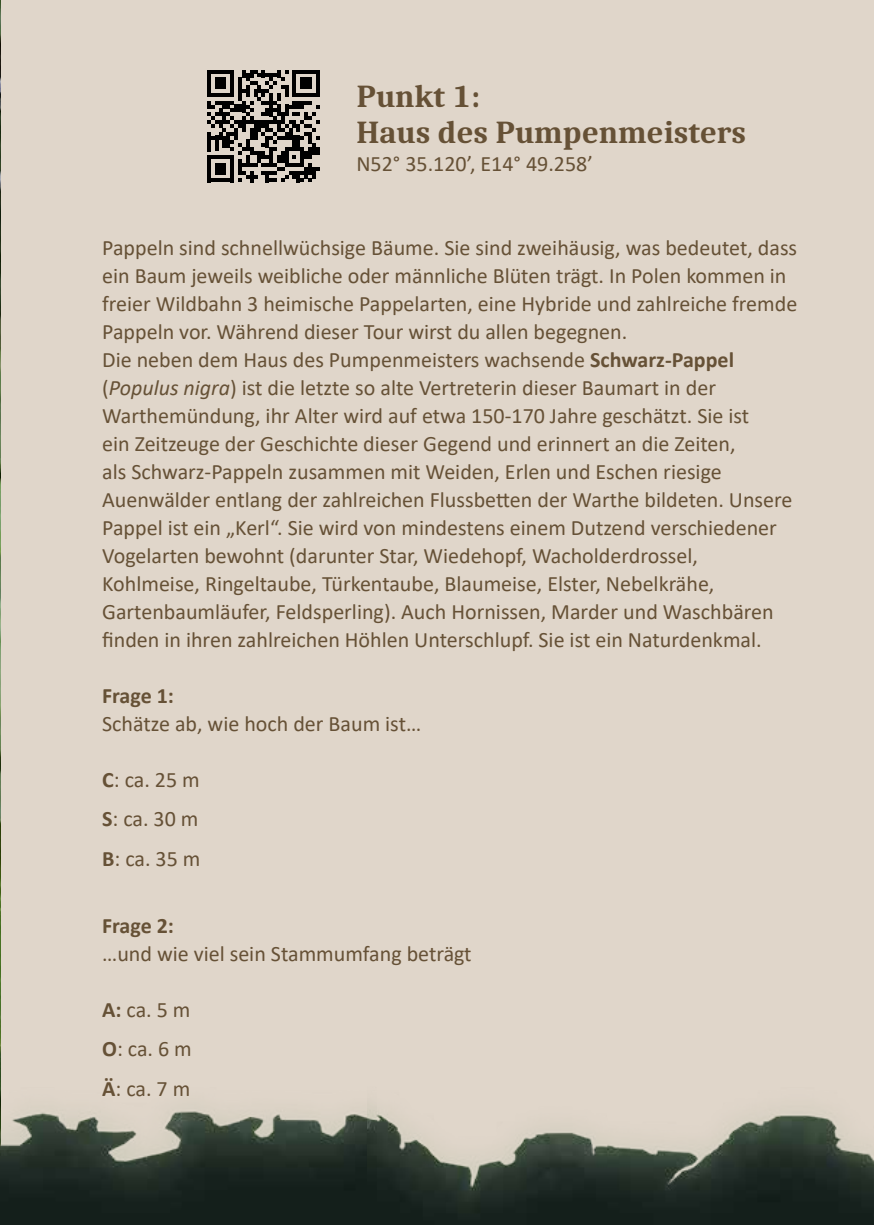
<style>
.page{position:relative;width:874px;height:1225px;background:#fff}
.page>*{position:absolute;margin:0;border:0;box-sizing:border-box;transform-origin:0 0}
.t1{font:700 32px/36px "Caladea";color:#665136}
.t2{font:22px/28px "Calibri";color:#665136;text-align:justify}
.t3{font:700 22px "Calibri";letter-spacing:-.005em;color:#665136}
.s1{font-weight:700}
.s2{font-style:italic}
</style>
<div class="page">
<div style="left:0;top:0;width:873px;height:1225px;background:#e0d6ca"></div>
<img style="left:0;top:0;width:1px;height:1076px">
<img style="left:0;top:1076px;width:367px;height:149px">
<img style="left:367px;top:1108px;width:506px;height:117px">
<svg style="left:207px;top:70px;width:112px;height:112px"></svg>
<h1 class="t1" style="left:356px;top:77px;width:391px">Punkt 1:<br>Haus des Pumpenmeisters</h1>
<p class="t2" style="left:356px;top:149px;width:238px">N52° 35.120’, E14° 49.258’</p>
<p class="t2" style="left:102px;top:233px;width:696px;text-align:left">Pappeln sind schnellwüchsige Bäume. Sie sind zweihäusig, was bedeutet, dass ein Baum jeweils weibliche oder männliche Blüten trägt. In Polen kommen in freier Wildbahn 3 heimische Pappelarten, eine Hybride und zahlreiche fremde Pappeln vor. Während dieser Tour wirst du allen begegnen.<br>Die neben dem Haus des Pumpenmeisters wachsende <span class="s1">Schwarz-Pappel </span>(<span class="s2">Populus nigra</span>) ist die letzte so alte Vertreterin dieser Baumart in der Warthemündung, ihr Alter wird auf etwa 150-170 Jahre geschätzt. Sie ist<br>ein Zeitzeuge der Geschichte dieser Gegend und erinnert an die Zeiten,<br>als Schwarz-Pappeln zusammen mit Weiden, Erlen und Eschen riesige Auenwälder entlang der zahlreichen Flussbetten der Warthe bildeten. Unsere Pappel ist ein „Kerl“. Sie wird von mindestens einem Dutzend verschiedener Vogelarten bewohnt (darunter Star, Wiedehopf, Wacholderdrossel, Kohlmeise, Ringeltaube, Türkentaube, Blaumeise, Elster, Nebelkrähe, Gartenbaumläufer, Feldsperling). Auch Hornissen, Marder und Waschbären finden in ihren zahlreichen Höhlen Unterschlupf. Sie ist ein Naturdenkmal.</p>
<p class="t3" style="left:102px;top:680px;width:73px">Frage 1:</p>
<p class="t2" style="left:102px;top:709px;width:320px">Schätze ab, wie hoch der Baum ist…</p>
<p class="t2" style="left:102px;top:759px;width:100px;line-height:39.4px"><span class="s1">C</span>: ca. 25 m <span class="s1">S</span>: ca. 30 m <span class="s1">B</span>: ca. 35 m</p>
<p class="t3" style="left:102px;top:910px;width:73px">Frage 2:</p>
<p class="t2" style="left:102px;top:939px;width:371px">…und wie viel sein Stammumfang beträgt</p>
<p class="t2" style="left:102px;top:989px;width:91px;line-height:39.4px"><span class="s1">A:</span> ca. 5 m <span class="s1">O</span>: ca. 6 m <span class="s1">Ä</span>: ca. 7 m</p>
</div>
